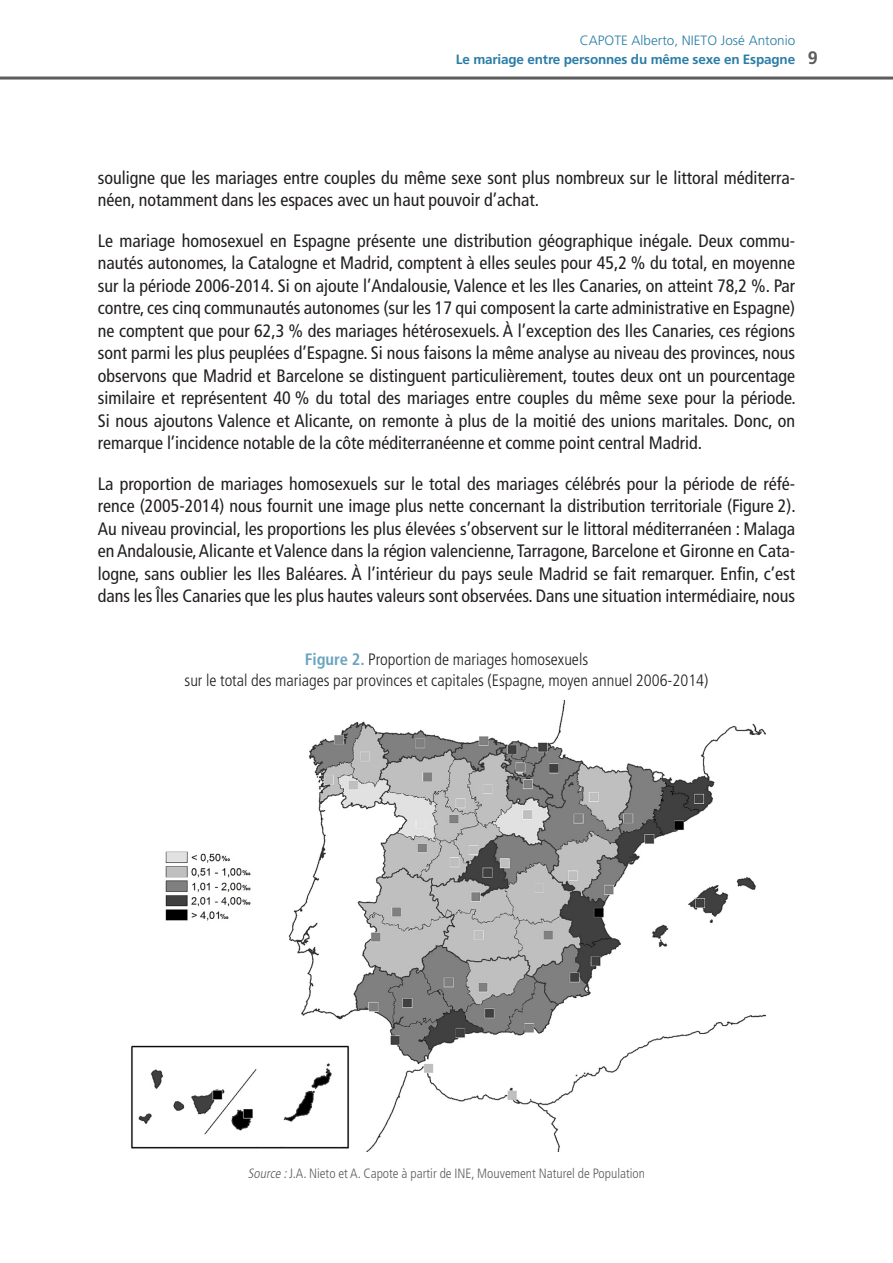
<style>
.page{position:relative;width:893px;height:1263px;background:#fff}
.page>*{position:absolute;margin:0;border:0;box-sizing:border-box;transform-origin:0 0}
.Texte_courant{font:condensed 18px/22.5px "Frutiger LT Std";color:#231f20;text-align:justify}
.t1{font:700 18px "Frutiger LT Std";color:#5d5d5d}
.Tab_Fig_Titre{font:300 condensed 16.5px/21px "Frutiger LT Std";color:#231f20;text-align:center}
.Fig_Source{font:300 condensed 13.5px "Frutiger LT Std";color:#5d5d5d}
.t2{font:700 13.5px "Frutiger LT Std";letter-spacing:-.015em;color:#2a7da6}
.t3{font:300 13.5px "Frutiger LT Std";color:#2a7da6}
.s1{font-weight:700;color:#6aa4c0}
.s2{font-style:italic}
</style>
<div class="page">
<hr style="left:0;top:77px;width:893px;height:3px;background:#5d5d5d">
<img style="left:131px;top:700px;width:634px;height:451px">
<p class="t3" style="left:580px;top:33px;width:217px">CAPOTE Alberto, NIETO José Antonio</p>
<p class="t2" style="left:456px;top:51px;width:341px">Le mariage entre personnes du même sexe en Espagne</p>
<p class="t1" style="left:808px;top:47px;width:12px">9</p>
<p class="Texte_courant" style="left:98px;top:166px;width:699px">souligne que les mariages entre couples du même sexe sont plus nombreux sur le littoral méditerra&shy;néen, notamment dans les espaces avec un haut pouvoir d’achat.</p>
<p class="Texte_courant" style="left:98px;top:229px;width:700px">Le mariage homosexuel en Espagne présente une distribution géographique inégale. Deux commu&shy;nautés autonomes, la Catalogne et Madrid, comptent à elles seules pour 45,2 % du total, en moyenne sur la période 2006-2014. Si on ajoute l’Andalousie, Valence et les Iles Canaries, on atteint 78,2 %. Par contre, ces cinq communautés autonomes (sur les 17 qui composent la carte administrative en Espagne) ne comptent que pour 62,3 % des mariages hétérosexuels. À l’exception des Iles Canaries, ces régions sont parmi les plus peuplées d’Espagne. Si nous faisons la même analyse au niveau des provinces, nous observons que Madrid et Barcelone se distinguent particulièrement, toutes deux ont un pourcentage similaire et représentent 40 % du total des mariages entre couples du même sexe pour la période.<br>Si nous ajoutons Valence et Alicante, on remonte à plus de la moitié des unions maritales. Donc, on remarque l’incidence notable de la côte méditerranéenne et comme point central Madrid.</p>
<p class="Texte_courant" style="left:98px;top:473px;width:699px">La proportion de mariages homosexuels sur le total des mariages célébrés pour la période de réfé&shy;rence (2005-2014) nous fournit une image plus nette concernant la distribution territoriale (Figure 2).<br>Au niveau provincial, les proportions les plus élevées s’observent sur le littoral méditerranéen : Malaga en Andalousie, Alicante et Valence dans la région valencienne, Tarragone, Barcelone et Gironne en Cata&shy;logne, sans oublier les Iles Baléares. À l’intérieur du pays seule Madrid se fait remarquer. Enfin, c’est dans les Îles Canaries que les plus hautes valeurs sont observées. Dans une situation intermédiaire, nous</p>
<p class="Tab_Fig_Titre" style="left:185px;top:649px;width:525px"><span class="s1">Figure 2.</span> Proportion de mariages homosexuels<br>sur le total des mariages par provinces et capitales (Espagne, moyen annuel 2006-2014)</p>
<p class="Fig_Source" style="left:248px;top:1165px;width:399px"><span class="s2">Source :</span>J.A. Nieto et A. Capote à partir de INE, Mouvement Naturel de Population</p>
</div>
